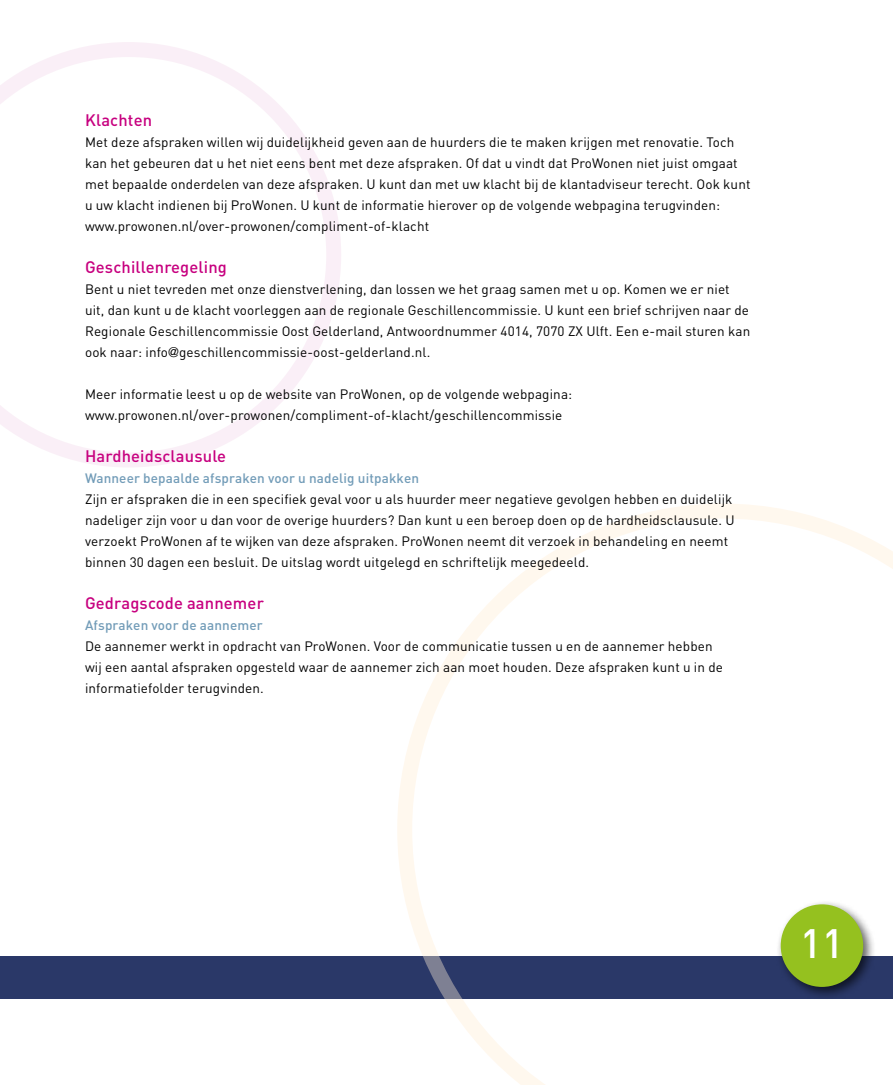
<style>
.page{position:relative;width:893px;height:1085px;background:#fff}
.page>*{position:absolute;margin:0;border:0;box-sizing:border-box;transform-origin:0 0}
.t1{font:500 40.5px "DIN";color:#fff}
.t2{font:500 16.5px "DIN";letter-spacing:.01em;color:#c7017f}
.t3{font:13.5px/21px "DIN";letter-spacing:.01em;color:#000}
.t4{font:500 13.5px "DIN";letter-spacing:.01em;color:#729cb8}
.s1{font-family:"Helvetica";font-weight:300}
</style>
<div class="page">
<div style="left:0;top:956px;width:893px;height:42px;background:#2a3868"></div>
<svg style="left:397px;top:504px;width:496px;height:580px"></svg>
<div style="left:776px;top:899px;width:100px;height:100px;background:#000;opacity:.65"></div>
<div style="left:781px;top:904px;width:82px;height:82px;background:#95c11f;border-radius:50%"></div>
<svg style="left:0;top:42px;width:341px;height:425px"></svg>
<p class="t2" style="left:85px;top:110px;width:69px">Klachten</p>
<p class="t3" style="left:85px;top:131px;width:667px">Met deze afspraken willen wij duidelijkheid geven aan de huurders die te maken krijgen met renovatie. Toch kan het gebeuren dat u het niet eens bent met deze afspraken. Of dat u vindt dat ProWonen niet juist omgaat met bepaalde onderdelen van deze afspraken. U kunt dan met uw klacht bij de klantadviseur terecht. Ook kunt u uw klacht indienen bij ProWonen. U kunt de informatie hierover op de volgende webpagina terugvinden: www.prowonen.nl/over-prowonen/compliment-of-klacht</p>
<p class="t2" style="left:85px;top:257px;width:143px">Geschillenregeling</p>
<p class="t3" style="left:85px;top:278px;width:667px">Bent u niet tevreden met onze dienstverlening, dan lossen we het graag samen met u op. Komen we er niet uit, dan kunt u de klacht voorleggen aan de regionale Geschillencommissie. U kunt een brief schrijven naar de Regionale Geschillencommissie Oost Gelderland, Antwoordnummer 4014, 7070 ZX Ulft. Een e-mail sturen kan ook naar: info<span class="s1">@</span>geschillencommissie-oost-gelderland.nl.</p>
<p class="t3" style="left:85px;top:383px;width:489px">Meer informatie leest u op de website van ProWonen, op de volgende webpagina: www.prowonen.nl/over-prowonen/compliment-of-klacht/geschillencommissie</p>
<p class="t2" style="left:85px;top:446px;width:143px">Hardheidsclausule</p>
<p class="t4" style="left:85px;top:470px;width:336px">Wanneer bepaalde afspraken voor u nadelig uitpakken</p>
<p class="t3" style="left:85px;top:488px;width:651px">Zijn er afspraken die in een specifiek geval voor u als huurder meer negatieve gevolgen hebben en duidelijk nadeliger zijn voor u dan voor de overige huurders? Dan kunt u een beroep doen op de hardheidsclausule. U verzoekt ProWonen af te wijken van deze afspraken. ProWonen neemt dit verzoek in behandeling en neemt binnen 30 dagen een besluit. De uitslag wordt uitgelegd en schriftelijk meegedeeld.</p>
<p class="t2" style="left:85px;top:593px;width:180px">Gedragscode aannemer</p>
<p class="t4" style="left:85px;top:617px;width:179px">Afspraken voor de aannemer</p>
<p class="t3" style="left:85px;top:635px;width:639px">De aannemer werkt in opdracht van ProWonen. Voor de communicatie tussen u en de aannemer hebben wij een aantal afspraken opgesteld waar de aannemer zich aan moet houden. Deze afspraken kunt u in de informatiefolder terugvinden.</p>
<h1 class="t1" style="left:800px;top:917px;width:45px">11</h1>
</div>
